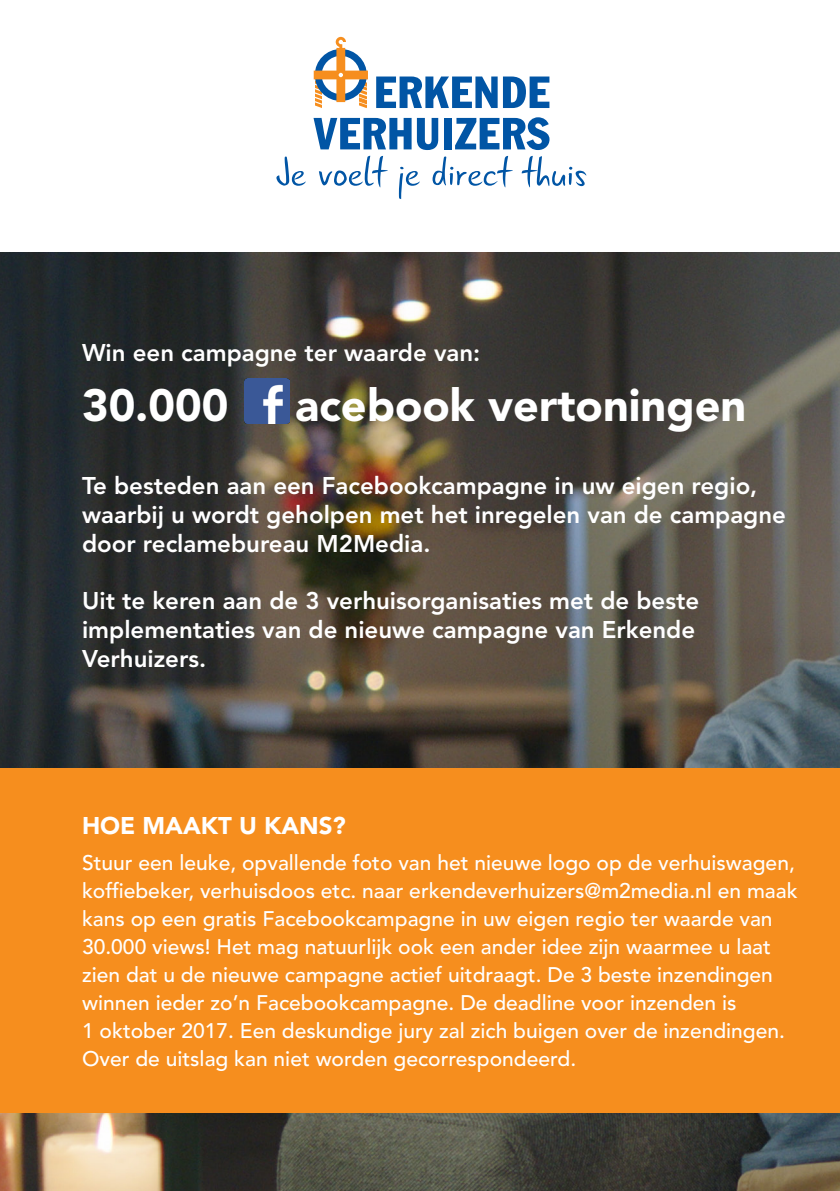
<style>
.page{position:relative;width:840px;height:1191px;background:#fff}
.page>*{position:absolute;margin:0;border:0;box-sizing:border-box;transform-origin:0 0}
.t1{font:900 45px "Avenir LT Std";color:#fff}
.t2{font:800 24px/28.8px "Avenir LT Std";color:#fff}
.t3{font:900 24px "Avenir LT Std";color:#fff}
.t4{font:500 21px/28px "Avenir LT Std";color:#fff}
</style>
<div class="page">
<img style="left:0;top:252px;width:839px;height:939px">
<img style="left:245px;top:379px;width:44px;height:44px">
<div style="left:0;top:769px;width:839px;height:344px;background:#f68e1e"></div>
<svg style="left:376px;top:76px;width:173px;height:32px"></svg>
<svg style="left:313px;top:118px;width:125px;height:32px"></svg>
<div style="left:443px;top:118px;width:8px;height:31px;background:#0155a5"></div>
<svg style="left:455px;top:117px;width:94px;height:33px"></svg>
<svg style="left:276px;top:156px;width:29px;height:30px"></svg>
<svg style="left:319px;top:156px;width:68px;height:31px"></svg>
<svg style="left:398px;top:167px;width:21px;height:32px"></svg>
<svg style="left:432px;top:156px;width:80px;height:31px"></svg>
<svg style="left:521px;top:156px;width:65px;height:31px"></svg>
<svg style="left:313px;top:37px;width:55px;height:71px"></svg>
<p class="t2" style="left:82px;top:338px;width:399px">Win een campagne ter waarde van:</p>
<p class="t1" style="left:82px;top:378px;width:148px">30.000</p>
<p class="t1" style="left:295px;top:378px;width:452px">acebook vertoningen</p>
<p class="t2" style="left:82px;top:471px;width:705px">Te besteden aan een Facebookcampagne in uw eigen regio, waarbij u wordt geholpen met het inregelen van de campagne door reclamebureau M2Media.</p>
<p class="t2" style="left:82px;top:586px;width:618px">Uit te keren aan de 3 verhuisorganisaties met de beste</p>
<p class="t2" style="left:82px;top:615px;width:614px">implementaties van de nieuwe campagne van Erkende</p>
<p class="t2" style="left:82px;top:644px;width:126px">Verhuizers.</p>
<p class="t3" style="left:82px;top:811px;width:265px">HOE MAAKT U KANS?</p>
<p class="t4" style="left:82px;top:849px;width:716px">Stuur een leuke, opvallende foto van het nieuwe logo op de verhuiswagen, koffiebeker, verhuisdoos etc. naar erkendeverhuizers@m2media.nl en maak kans op een gratis Facebookcampagne in uw eigen regio ter waarde van</p>
<p class="t4" style="left:82px;top:933px;width:692px;text-align:justify">30.000 views! Het mag natuurlijk ook een ander idee zijn waarmee u laat zien dat u de nieuwe campagne actief uitdraagt. De 3 beste inzendingen winnen ieder zo’n Facebookcampagne. De deadline voor inzenden is</p>
<p class="t4" style="left:82px;top:1017px;width:704px">1 oktober 2017. Een deskundige jury zal zich buigen over de inzendingen.<br>Over de uitslag kan niet worden gecorrespondeerd.</p>
</div>
